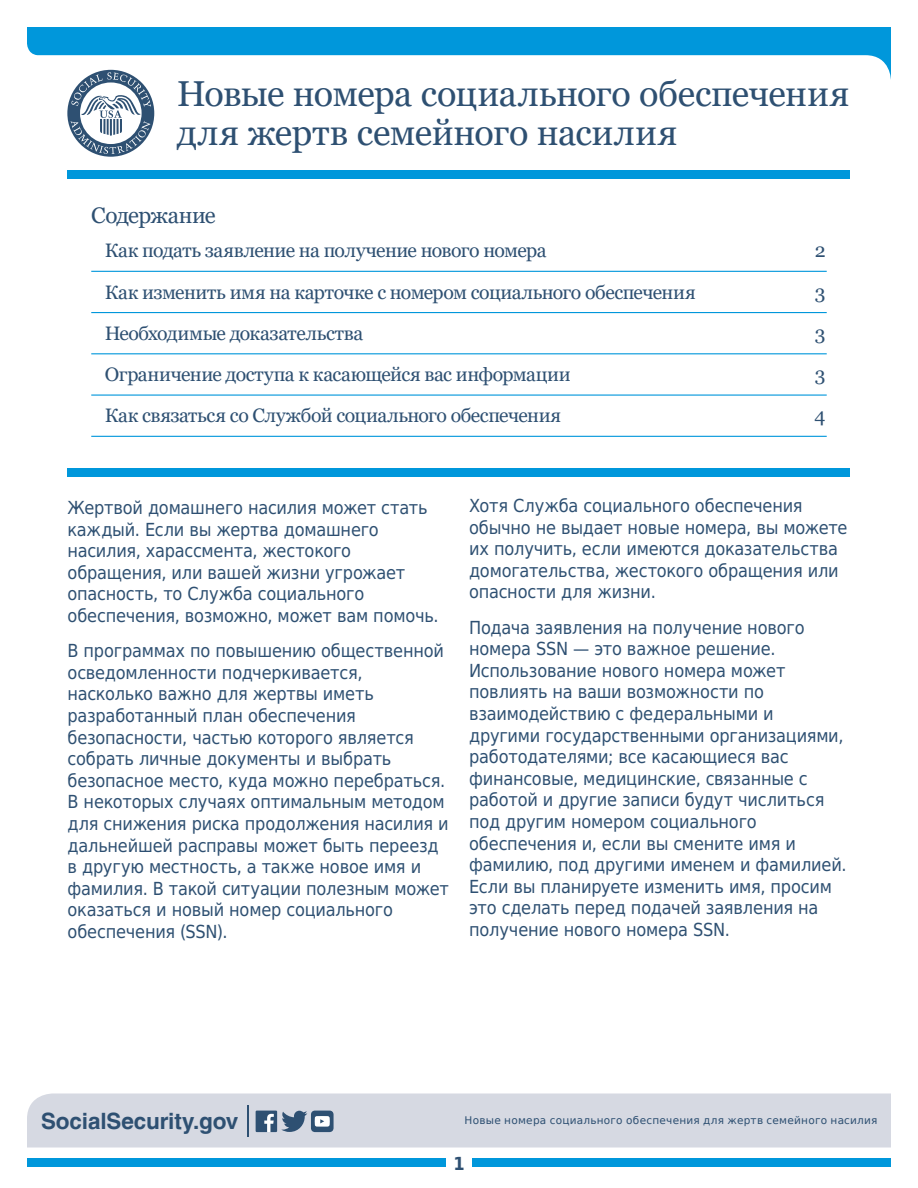
<style>
.page{position:relative;width:918px;height:1188px;background:#fff}
.page>*{position:absolute;margin:0;border:0;box-sizing:border-box;transform-origin:0 0}
.t1{font:36px/39px "Georgia";letter-spacing:-.015em;color:#2e5072}
.t2{font:700 22.5px "Helvetica";letter-spacing:-.005em;color:#2e5072}
.t3{font:22.5px "Georgia";letter-spacing:-.03em;color:#2e5072}
.t4{font:19.5px "Georgia";letter-spacing:-.025em;color:#2e5072}
.t5{font:18px/21.6px "DejaVu Sans Condensed";letter-spacing:-.01em;color:#2e5072}
.t6{font:700 18px "DejaVu Sans Condensed";color:#2e5072}
.t7{font:10.5px "DejaVu Sans";letter-spacing:.025em;color:#2e5072}
</style>
<div class="page">
<div style="left:27px;top:1159px;width:419px;height:8px;background:#0097db"></div>
<div style="left:472px;top:1159px;width:419px;height:8px;background:#0097db"></div>
<div style="left:27px;top:1094px;width:864px;height:54px;background:#d6d9e2"></div>
<hr style="left:247px;top:1105px;width:2px;height:32px;background:#2e5072">
<div style="left:68px;top:171px;width:782px;height:8px;background:#0097db"></div>
<svg style="left:27px;top:27px;width:864px;height:53px;fill:#0097db"></svg>
<svg style="left:67px;top:70px;width:87px;height:87px"></svg>
<svg style="left:71px;top:72px;width:80px;height:82px"></svg>
<hr style="left:91px;top:271px;width:736px;height:1px;background:#0097db">
<hr style="left:91px;top:312px;width:736px;height:1px;background:#0097db">
<hr style="left:91px;top:353px;width:736px;height:1px;background:#0097db">
<hr style="left:91px;top:395px;width:736px;height:1px;background:#0097db">
<hr style="left:91px;top:436px;width:736px;height:1px;background:#0097db">
<div style="left:68px;top:469px;width:782px;height:8px;background:#0097db"></div>
<div style="left:256px;top:1111px;width:21px;height:21px;background:#2e5072"></div>
<svg style="left:264px;top:1114px;width:10px;height:18px"></svg>
<svg style="left:281px;top:1111px;width:53px;height:21px"></svg>
<h1 class="t1" style="left:177px;top:75px;width:674px">Новые номера социального обеспечения для жертв семейного насилия</h1>
<h1 class="t3" style="left:91px;top:201px;width:126px">Содержание</h1>
<p class="t4" style="left:105px;top:239px;width:443px">Как подать заявление на получение нового номера</p>
<p class="t4" style="left:815px;top:239px;width:12px">2</p>
<p class="t4" style="left:105px;top:280px;width:592px">Как изменить имя на карточке с номером социального обеспечения</p>
<p class="t4" style="left:815px;top:280px;width:12px">3</p>
<p class="t4" style="left:105px;top:321px;width:260px">Необходимые доказательства</p>
<p class="t4" style="left:815px;top:321px;width:12px">3</p>
<p class="t4" style="left:105px;top:362px;width:467px">Ограничение доступа к касающейся вас информации</p>
<p class="t4" style="left:815px;top:362px;width:12px">3</p>
<p class="t4" style="left:105px;top:404px;width:458px">Как связаться со Службой социального обеспечения</p>
<p class="t4" style="left:815px;top:404px;width:13px">4</p>
<p class="t5" style="left:68px;top:496px;width:373px">Жертвой домашнего насилия может стать каждый. Если вы жертва домашнего насилия, харассмента, жестокого обращения, или вашей жизни угрожает опасность, то Служба социального обеспечения, возможно, может вам помочь.</p>
<p class="t5" style="left:68px;top:639px;width:383px">В программах по повышению общественной осведомленности подчеркивается, насколько важно для жертвы иметь разработанный план обеспечения безопасности, частью которого является собрать личные документы и выбрать безопасное место, куда можно перебраться.<br>В некоторых случаях оптимальным методом для снижения риска продолжения насилия и дальнейшей расправы может быть переезд в другую местность, а также новое имя и фамилия. В такой ситуации полезным может оказаться и новый номер социального обеспечения (SSN).</p>
<p class="t5" style="left:469px;top:494px;width:380px">Хотя Служба социального обеспечения обычно не выдает новые номера, вы можете их получить, если имеются доказательства домогательства, жестокого обращения или опасности для жизни.</p>
<p class="t5" style="left:469px;top:616px;width:379px">Подача заявления на получение нового номера SSN — это важное решение.<br>Использование нового номера может повлиять на ваши возможности по взаимодействию с федеральными и другими государственными организациями, работодателями; все касающиеся вас финансовые, медицинские, связанные с работой и другие записи будут числиться под другим номером социального обеспечения и, если вы смените имя и фамилию, под другими именем и фамилией.<br>Если вы планируете изменить имя, просим это сделать перед подачей заявления на получение нового номера SSN.</p>
<p class="t2" style="left:41px;top:1108px;width:199px">SocialSecurity.gov</p>
<p class="t7" style="left:465px;top:1112px;width:414px">Новые номера социального обеспечения для жертв семейного насилия</p>
<p class="t6" style="left:453px;top:1148px;width:13px">1</p>
</div>
